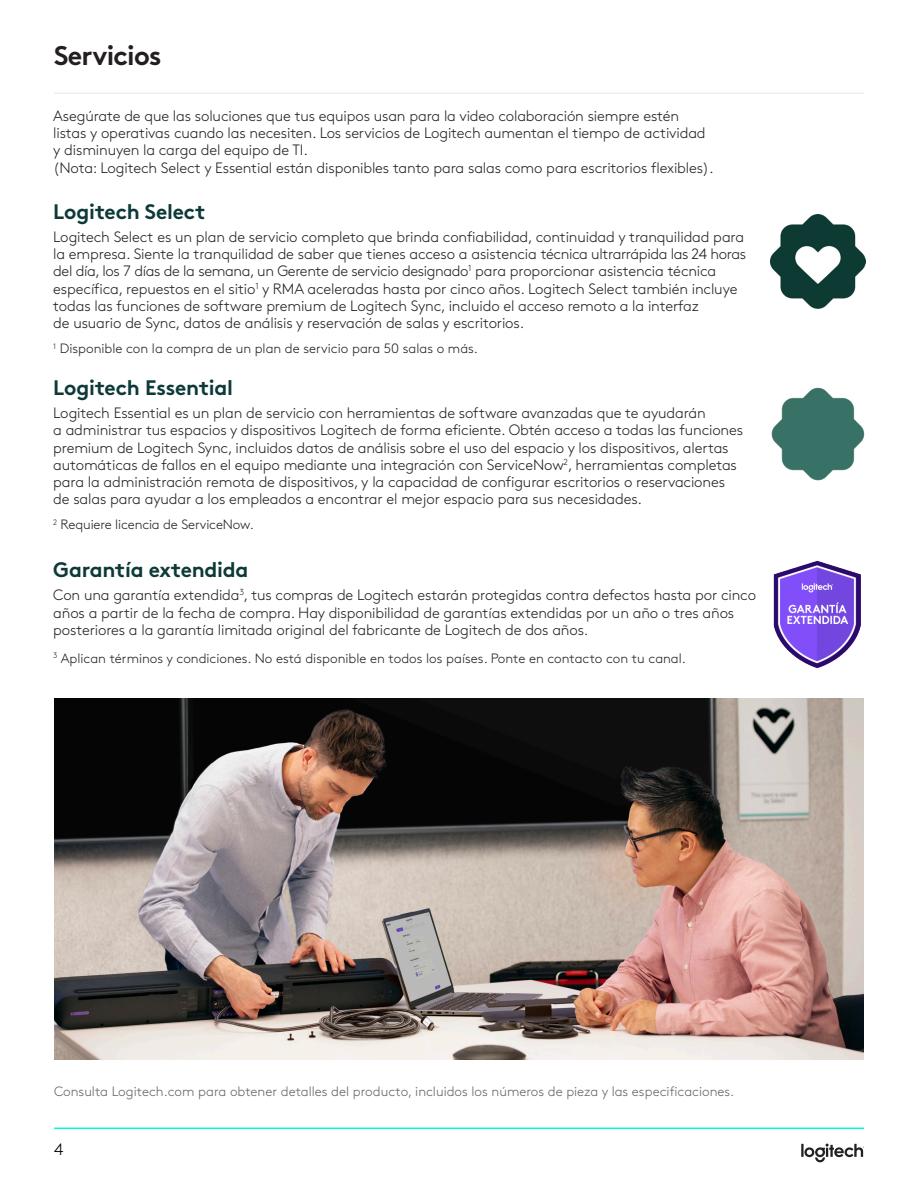
<style>
.page{position:relative;width:918px;height:1188px;background:#fff}
.page>*{position:absolute;margin:0;border:0;box-sizing:border-box;transform-origin:0 0}
.Page_Title{font:700 27px "Brown Pro";letter-spacing:-.03em;color:#231f20}
.Header_1{font:700 21px "Brown Pro";letter-spacing:-.01em;color:#0d3a38}
.t1{font:300 16.5px "Brown Pro";color:#000}
.Body_1_intro{font:300 15px/17.2px "Brown Pro";letter-spacing:-.01em;color:#231f20}
.Header_1-2{font:300 13.5px "Brown Pro";color:#231f20}
.t2{font:300 13.5px "Brown Pro";color:#636366}
</style>
<div class="page">
<img style="left:54px;top:699px;width:810px;height:360px">
<img style="left:773px;top:560px;width:88px;height:109px">
<img style="left:770px;top:215px;width:95px;height:94px">
<img style="left:771px;top:387px;width:94px;height:94px">
<svg style="left:801px;top:1144px;width:63px;height:18px"></svg>
<hr style="left:54px;top:92px;width:810px;height:2px;background:#eee">
<hr style="left:54px;top:1128px;width:810px;height:1px;background:#00fdcf">
<p class="Page_Title" style="left:54px;top:34px;width:109px">Servicios</p>
<p class="Body_1_intro" style="left:53px;top:106px;width:662px">Asegúrate de que las soluciones que tus equipos usan para la video colaboración siempre estén listas y operativas cuando las necesiten. Los servicios de Logitech aumentan el tiempo de actividad y disminuyen la carga del equipo de TI.<br>(Nota: Logitech Select y Essential están disponibles tanto para salas como para escritorios flexibles).</p>
<p class="Header_1" style="left:53px;top:194px;width:154px">Logitech Select</p>
<p class="Body_1_intro" style="left:53px;top:227px;width:695px">Logitech Select es un plan de servicio completo que brinda confiabilidad, continuidad y tranquilidad para la empresa. Siente la tranquilidad de saber que tienes acceso a asistencia técnica ultrarrápida las 24 horas del día, los 7 días de la semana, un Gerente de servicio designado<sup>1</sup> para proporcionar asistencia técnica específica, repuestos en el sitio<sup>1</sup> y RMA aceleradas hasta por cinco años. Logitech Select también incluye todas las funciones de software premium de Logitech Sync, incluido el acceso remoto a la interfaz<br>de usuario de Sync, datos de análisis y reservación de salas y escritorios.</p>
<p class="Header_1-2" style="left:53px;top:339px;width:426px"><sup>1</sup> Disponible con la compra de un plan de servicio para 50 salas o más.</p>
<p class="Header_1" style="left:53px;top:370px;width:181px">Logitech Essential</p>
<p class="Body_1_intro" style="left:53px;top:403px;width:691px">Logitech Essential es un plan de servicio con herramientas de software avanzadas que te ayudarán<br>a administrar tus espacios y dispositivos Logitech de forma eficiente. Obtén acceso a todas las funciones premium de Logitech Sync, incluidos datos de análisis sobre el uso del espacio y los dispositivos, alertas automáticas de fallos en el equipo mediante una integración con ServiceNow<sup>2</sup>, herramientas completas para la administración remota de dispositivos, y la capacidad de configurar escritorios o reservaciones de salas para ayudar a los empleados a encontrar el mejor espacio para sus necesidades.</p>
<p class="Header_1-2" style="left:53px;top:515px;width:202px"><sup>2</sup> Requiere licencia de ServiceNow.</p>
<p class="Header_1" style="left:53px;top:553px;width:197px">Garantía extendida</p>
<p class="Body_1_intro" style="left:53px;top:585px;width:704px">Con una garantía extendida<sup>3</sup>, tus compras de Logitech estarán protegidas contra defectos hasta por cinco años a partir de la fecha de compra. Hay disponibilidad de garantías extendidas por un año o tres años posteriores a la garantía limitada original del fabricante de Logitech de dos años.</p>
<p class="Header_1-2" style="left:53px;top:648px;width:634px"><sup>3</sup> Aplican términos y condiciones. No está disponible en todos los países. Ponte en contacto con tu canal.</p>
<p class="t2" style="left:54px;top:1081px;width:682px">Consulta Logitech.com para obtener detalles del producto, incluidos los números de pieza y las especificaciones.</p>
<p class="t1" style="left:54px;top:1137px;width:11px">4</p>
</div>
